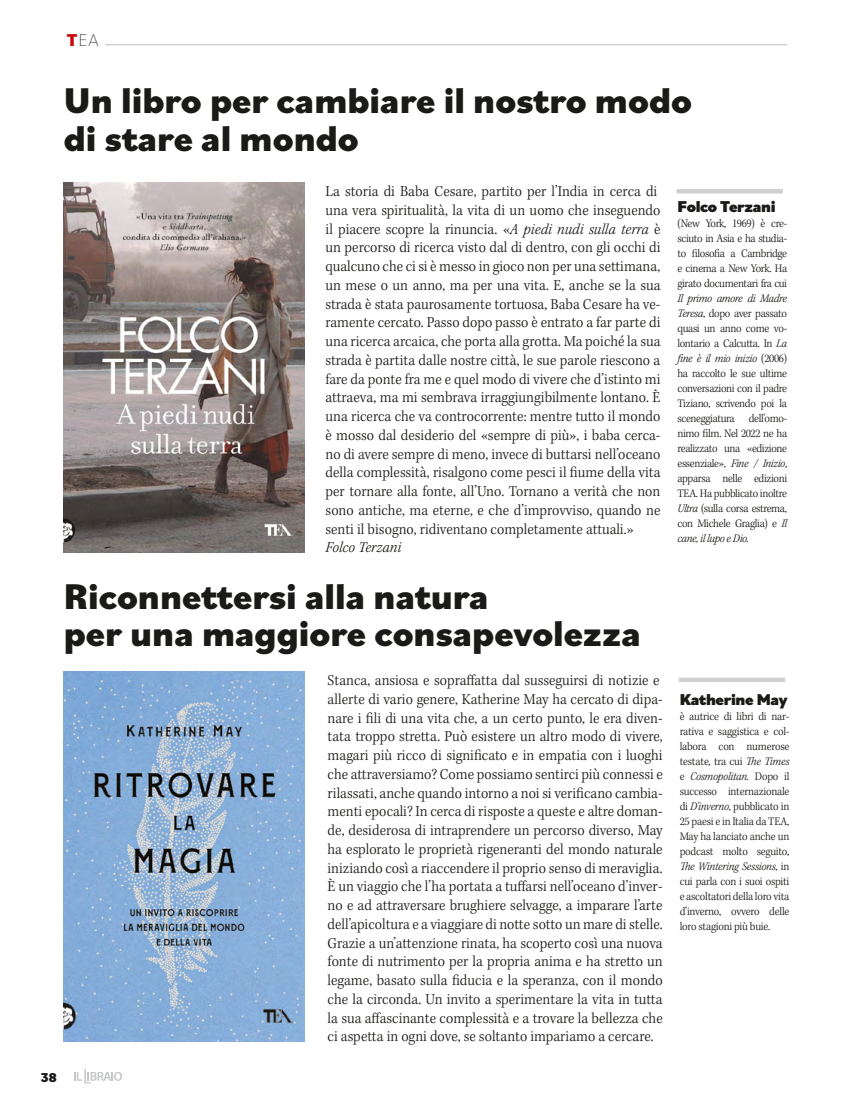
<style>
.page{position:relative;width:851px;height:1106px;background:#fff}
.page>*{position:absolute;margin:0;border:0;box-sizing:border-box;transform-origin:0 0}
.t1{font:800 37.5px/37.5px "Bilo";color:#1a1a18}
.t2{font:200 18px "Bilo";color:#3b3b3a}
.t3{font:900 16.5px "Bilo";letter-spacing:-.02em;color:#1a1a18}
.t4{font:15.75px/18.8px "Kepler Std Light Scn";color:#1a1a18}
.t5{font:15.75px "Kepler Std Light Scn It";color:#1a1a18}
.t6{font:800 13.5px "Bilo";color:#1a1a18}
.t7{font:12px/15px "Kepler Std Light Scn";letter-spacing:-.025em;color:#1a1a18;text-align:justify}
.t8{font:12px "Kepler Std Light Scn It";letter-spacing:-.025em;color:#1a1a18}
.s1{font-weight:800;color:#c9070a}
.s2{font-family:"Kepler Std Light Scn It"}
.s3{font-family:"Kepler Std Light Scn"}
</style>
<div class="page">
<svg style="left:74px;top:1069px;width:48px;height:14px"></svg>
<img style="left:64px;top:183px;width:240px;height:370px">
<img style="left:64px;top:671px;width:240px;height:370px">
<hr style="left:676px;top:189px;width:106px;height:4px;background:#cfd0d0">
<div style="left:678px;top:677px;width:107px;height:5px;background:#cfd0d0"></div>
<hr style="left:105px;top:44px;width:682px;height:1px;background:#cfd0d0">
<p class="t2" style="left:67px;top:27px;width:33px"><span class="s1">T</span>EA</p>
<h1 class="t1" style="left:64px;top:80px;width:629px">Un libro per cambiare il nostro modo di stare al mondo</h1>
<p class="t4" style="left:325px;top:182px;width:336px">La storia di Baba Cesare, partito per l’India in cerca di una vera spiritualità, la vita di un uomo che inseguendo il piacere scopre la rinuncia. «<span class="s2">A piedi nudi sulla terra</span> è un percorso di ricerca visto dal di dentro, con gli occhi di qualcuno che ci si è messo in gioco non per una settimana, un mese o un anno, ma per una vita. E, anche se la sua strada è stata paurosamente tortuosa, Baba Cesare ha ve&shy;ramente cercato. Passo dopo passo è entrato a far parte di una ricerca arcaica, che porta alla grotta. Ma poiché la sua strada è partita dalle nostre città, le sue parole riescono a fare da ponte fra me e quel modo di vivere che d’istinto mi attraeva, ma mi sembrava irraggiungibilmente lontano. È una ricerca che va controcorrente: mentre tutto il mondo è mosso dal desiderio del «sempre di più», i baba cerca&shy;no di avere sempre di meno, invece di buttarsi nell’oceano della complessità, risalgono come pesci il fiume della vita per tornare alla fonte, all’Uno. Tornano a verità che non sono antiche, ma eterne, e che d’improvviso, quando ne senti il bisogno, ridiventano completamente attuali.»</p>
<p class="t5" style="left:325px;top:538px;width:77px">Folco Terzani</p>
<p class="t3" style="left:677px;top:195px;width:100px">Folco Terzani</p>
<p class="t7" style="left:677px;top:216px;width:111px">(New York, 1969) è cre&shy;sciuto in Asia e ha studia&shy;to filosofia a Cambridge e cinema a New York. Ha girato documentari fra cui</p>
<p class="t8" style="left:677px;top:291px;width:111px">Il primo amore di Madre</p>
<p class="t7" style="left:677px;top:306px;width:111px"><span class="s2">Teresa</span>, dopo aver passato quasi un anno come vo&shy;lontario a Calcutta. In <span class="s2">La</span></p>
<p class="t8" style="left:677px;top:351px;width:111px">fine è il mio inizio <span class="s3">(2006)</span></p>
<p class="t7" style="left:677px;top:366px;width:111px">ha raccolto le sue ultime conversazioni con il padre Tiziano, scrivendo poi la sceneggiatura dell’omo&shy;nimo film. Nel 2022 ne ha realizzato una «edizione essenziale», <span class="s2">Fine / Inizio</span>, apparsa nelle edizioni TEA. Ha pubblicato inoltre <span class="s2">Ultra</span> (sulla corsa estrema, con Michele Graglia) e <span class="s2">Il</span></p>
<p class="t8" style="left:677px;top:531px;width:73px">cane, il lupo e Dio.</p>
<h1 class="t1" style="left:64px;top:576px;width:578px">Riconnettersi alla natura<br>per una maggiore consapevolezza</h1>
<p class="t4" style="left:327px;top:671px;width:336px">Stanca, ansiosa e sopraffatta dal susseguirsi di notizie e allerte di vario genere, Katherine May ha cercato di dipa&shy;nare i fili di una vita che, a un certo punto, le era diven&shy;tata troppo stretta. Può esistere un altro modo di vivere, magari più ricco di significato e in empatia con i luoghi che attraversiamo? Come possiamo sentirci più connessi e rilassati, anche quando intorno a noi si verificano cambia&shy;menti epocali? In cerca di risposte a queste e altre doman&shy;de, desiderosa di intraprendere un percorso diverso, May ha esplorato le proprietà rigeneranti del mondo naturale iniziando così a riaccendere il proprio senso di meraviglia.<br>È un viaggio che l’ha portata a tuffarsi nell’oceano d’inver&shy;no e ad attraversare brughiere selvagge, a imparare l’arte dell’apicoltura e a viaggiare di notte sotto un mare di stelle.<br>Grazie a un’attenzione rinata, ha scoperto così una nuova fonte di nutrimento per la propria anima e ha stretto un legame, basato sulla fiducia e la speranza, con il mondo che la circonda. Un invito a sperimentare la vita in tutta la sua affascinante complessità e a trovare la bellezza che ci aspetta in ogni dove, se soltanto impariamo a cercare.</p>
<p class="t6" style="left:41px;top:1068px;width:17px">38</p>
<p class="t3" style="left:679px;top:687px;width:109px">Katherine May</p>
<p class="t7" style="left:679px;top:709px;width:111px">è autrice di libri di nar&shy;rativa e saggistica e col&shy;labora con numerose testate, tra cui <span class="s2">The Times</span></p>
<p class="t8" style="left:679px;top:769px;width:111px"><span class="s3">e</span> Cosmopolitan. <span class="s3">Dopo il</span></p>
<p class="t7" style="left:679px;top:784px;width:111px">successo internazionale di <span class="s2">D’inverno</span>, pubblicato in 25 paesi e in Italia da TEA, May ha lanciato anche un podcast molto seguito,</p>
<p class="t8" style="left:679px;top:859px;width:111px">The Wintering Sessions<span class="s3">, in</span></p>
<p class="t7" style="left:679px;top:874px;width:111px">cui parla con i suoi ospiti e ascoltatori della loro vita d’inverno, ovvero delle loro stagioni più buie.</p>
</div>
